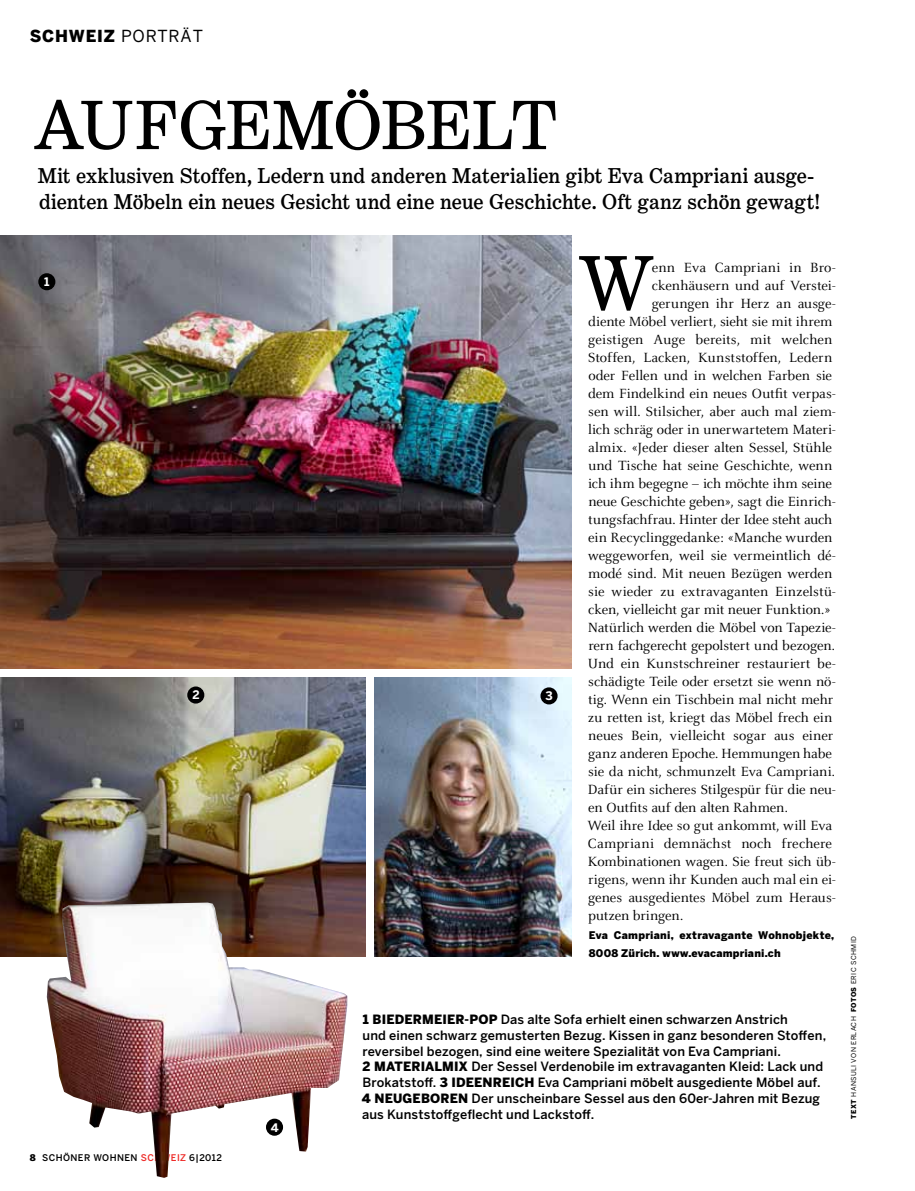
<style>
.page{position:relative;width:915px;height:1191px;background:#fff}
.page>*{position:absolute;margin:0;border:0;box-sizing:border-box;transform-origin:0 0}
.t1{font:77.55px "Benton Modern Three";color:#000}
.t2{font:70.5px "Benton Modern Three";letter-spacing:-.01em;color:#000}
.t3{font:21.75px/25.5px "Benton Modern Four";letter-spacing:.005em;color:#000}
.t4{font:900 16.5px "Benton Sans";letter-spacing:.05em;color:#000}
.t5{font:14.7px "Celeste";letter-spacing:-.005em;color:#000}
.t6{font:14.7px "Celeste";letter-spacing:.015em;color:#000}
.t7{font:500 12.75px/15.8px "Benton Sans";letter-spacing:.01em;color:#000}
.t8{font:700 11.7px "Benton Sans";color:#fff}
.t9{font:900 10.5px/18px "Benton Sans";letter-spacing:.025em;color:#000}
.t10{font:500 9.15px "Benton Sans";letter-spacing:.05em;color:#000}
.t11{font:6.75px "Benton Sans";letter-spacing:.06em;color:#000}
.s1{font-weight:400}
.s2{font-weight:900}
.s3{color:#ee2a27}
</style>
<div class="page">
<img style="left:0;top:678px;width:366px;height:278px">
<img style="left:374px;top:678px;width:197px;height:278px">
<div style="left:187px;top:686px;width:17px;height:17px;background:#000;border-radius:50%"></div>
<div style="left:540px;top:687px;width:17px;height:17px;background:#000;border-radius:50%"></div>
<img style="left:0;top:236px;width:571px;height:432px">
<div style="left:38px;top:273px;width:17px;height:17px;background:#000;border-radius:50%"></div>
<img style="left:47px;top:902px;width:300px;height:275px">
<p class="t4" style="left:30px;top:26px;width:173px">SCHWEIZ <span class="s1">PORTRÄt</span></p>
<h2 class="t2" style="left:34px;top:85px;width:524px">AUFGEMÖBELT</h2>
<h3 class="t3" style="left:38px;top:163px;width:783px">Mit exklusiven Stoffen, Ledern und anderen Materialien gibt Eva Campriani ausge&shy;dienten Möbeln ein neues Gesicht und eine neue Geschichte. Oft ganz schön gewagt!</h3>
<p class="t8" style="left:44px;top:275px;width:7px">1</p>
<p class="t8" style="left:192px;top:688px;width:9px">2</p>
<p class="t8" style="left:545px;top:689px;width:9px">3</p>
<h1 class="t1" style="left:578px;top:239px;width:76px">W</h1>
<p class="t5" style="left:651px;top:260px;width:185px">enn Eva Campriani in Bro-</p>
<p class="t5" style="left:651px;top:278px;width:185px">ckenhäusern und auf Verstei-</p>
<p class="t5" style="left:651px;top:296px;width:185px">gerungen ihr Herz an ausge-</p>
<p class="t5" style="left:588px;top:314px;width:245px">diente Möbel verliert, sieht sie mit ihrem</p>
<p class="t5" style="left:588px;top:332px;width:245px">geistigen Auge bereits, mit welchen</p>
<p class="t5" style="left:587px;top:350px;width:246px">Stoffen, Lacken, Kunststoffen, Ledern</p>
<p class="t5" style="left:588px;top:368px;width:245px">oder Fellen und in welchen Farben sie</p>
<p class="t5" style="left:588px;top:386px;width:249px">dem Findelkind ein neues Outfit verpas-</p>
<p class="t5" style="left:588px;top:404px;width:248px">sen will. Stilsicher, aber auch mal ziem-</p>
<p class="t5" style="left:588px;top:422px;width:249px">lich schräg oder in unerwartetem Materi-</p>
<p class="t5" style="left:588px;top:440px;width:245px">almix. «Jeder dieser alten Sessel, Stühle</p>
<p class="t5" style="left:588px;top:458px;width:245px">und Tische hat seine Geschichte, wenn</p>
<p class="t5" style="left:588px;top:476px;width:245px">ich ihm begegne – ich möchte ihm seine</p>
<p class="t5" style="left:588px;top:494px;width:248px">neue Geschichte geben», sagt die Einrich-</p>
<p class="t5" style="left:588px;top:512px;width:245px">tungsfachfrau. Hinter der Idee steht auch</p>
<p class="t5" style="left:588px;top:530px;width:245px">ein Recyclinggedanke: «Manche wurden</p>
<p class="t5" style="left:587px;top:548px;width:249px">weggeworfen, weil sie vermeintlich dé-</p>
<p class="t5" style="left:588px;top:566px;width:245px">modé sind. Mit neuen Bezügen werden</p>
<p class="t5" style="left:588px;top:584px;width:248px">sie wieder zu extravaganten Einzelstü-</p>
<p class="t5" style="left:588px;top:602px;width:244px">cken, vielleicht gar mit neuer Funktion.»</p>
<p class="t5" style="left:587px;top:620px;width:249px">Natürlich werden die Möbel von Tapezie-</p>
<p class="t5" style="left:588px;top:638px;width:248px">rern fachgerecht gepolstert und bezogen.</p>
<p class="t5" style="left:587px;top:656px;width:249px">Und ein Kunstschreiner restauriert be-</p>
<p class="t5" style="left:588px;top:674px;width:248px">schädigte Teile oder ersetzt sie wenn nö-</p>
<p class="t5" style="left:588px;top:692px;width:246px">tig. Wenn ein Tischbein mal nicht mehr</p>
<p class="t5" style="left:587px;top:710px;width:246px">zu retten ist, kriegt das Möbel frech ein</p>
<p class="t5" style="left:588px;top:728px;width:246px">neues Bein, vielleicht sogar aus einer</p>
<p class="t5" style="left:588px;top:746px;width:245px">ganz anderen Epoche. Hemmungen habe</p>
<p class="t5" style="left:588px;top:764px;width:248px">sie da nicht, schmunzelt Eva Campriani.</p>
<p class="t5" style="left:587px;top:782px;width:249px">Dafür ein sicheres Stilgespür für die neu-</p>
<p class="t5" style="left:588px;top:800px;width:201px">en Outfits auf den alten Rahmen.</p>
<p class="t5" style="left:587px;top:818px;width:246px">Weil ihre Idee so gut ankommt, will Eva</p>
<p class="t6" style="left:587px;top:836px;width:246px">Campriani demnächst noch frechere</p>
<p class="t5" style="left:587px;top:854px;width:249px">Kombinationen wagen. Sie freut sich üb-</p>
<p class="t5" style="left:588px;top:872px;width:248px">rigens, wenn ihr Kunden auch mal ein ei-</p>
<p class="t5" style="left:588px;top:890px;width:249px">genes ausgedientes Möbel zum Heraus-</p>
<p class="t5" style="left:588px;top:908px;width:96px">putzen bringen.</p>
<p class="t9" style="left:588px;top:926px;width:247px">Eva Campriani, extravagante Wohnobjekte,<br>8008 Zürich. www.evacampriani.ch</p>
<p class="t8" style="left:270px;top:1120px;width:9px">4</p>
<p class="t7" style="left:361px;top:1012px;width:465px"><span class="s2">1 BIEDERMEIER-POP</span> Das alte Sofa erhielt einen schwarzen Anstrich<br>und einen schwarz gemusterten Bezug. Kissen in ganz besonderen Stoffen, reversibel bezogen, sind eine weitere Spezialität von Eva Campriani.<br><span class="s2">2 MATERIALMIX</span> Der Sessel Verdenobile im extravaganten Kleid: Lack und Brokatstoff. <span class="s2">3 IDEENREICH</span> Eva Campriani möbelt ausgediente Möbel auf.<br><span class="s2">4 NEUGEBOREN</span> Der unscheinbare Sessel aus den 60er-Jahren mit Bezug aus Kunststoffgeflecht und Lackstoff.</p>
<p class="t10" style="left:30px;top:1151px;width:194px"><span class="s2">8</span> SCHÖNER WOHNEN <span class="s3">SCHWEIZ</span> 6|2012</p>
<p class="t11" style="left:849px;top:1118px;width:184px;rotate:-90deg"><span class="s2">Text</span> Hansuli von erlach <span class="s2">Fotos</span> Eric Sch mid</p>
</div>
